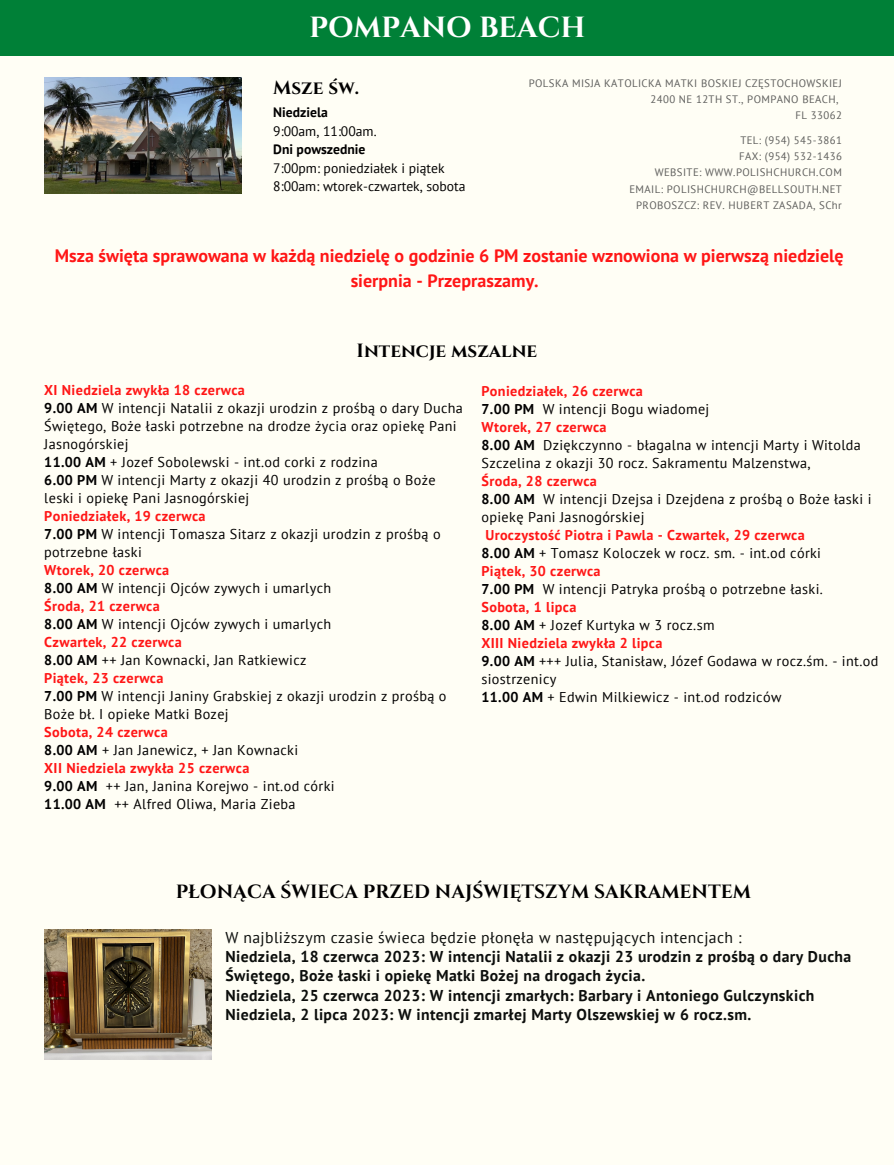
<style>
.page{position:relative;width:894px;height:1165px;background:#fff}
.page>*{position:absolute;margin:0;border:0;box-sizing:border-box;transform-origin:0 0}
.t1{font:700 29.1px "Cinzel";color:#fff}
.t2{font:700 19.05px "Cinzel";color:#000}
.t3{font:700 18px/24.8px "PT Sans";color:#ff1616;text-align:center}
.t4{font:700 15.75px/19px "PT Sans";letter-spacing:.025em;color:#0c0e0c}
.t5{font:15.75px "PT Sans";letter-spacing:.025em;color:#0c0e0c}
.t6{font:14.25px/18px "PT Sans";letter-spacing:.025em;color:#000}
.t7{font:700 14.25px "PT Sans";letter-spacing:.025em;color:#ff1616}
.t8{font:13.65px "PT Sans";color:#000}
.t9{font:700 13.65px "PT Sans";color:#000}
.t10{font:10.8px "PT Sans";letter-spacing:.04em;color:#5e5e5c}
.s1{font-weight:700}
</style>
<div class="page">
<div style="left:0;top:0;width:894px;height:1164px;background:#fffef5"></div>
<div style="left:0;top:0;width:894px;height:56px;background:#008037"></div>
<img style="left:44px;top:78px;width:197px;height:115px">
<img style="left:44px;top:929px;width:168px;height:130px">
<p class="t1" style="left:309px;top:8px;width:278px">POMPANO BEACH</p>
<p class="t2" style="left:273px;top:75px;width:87px">Msze św.</p>
<p class="t10" style="left:529px;top:76px;width:315px">POLSKA MISJA KATOLICKA MATKI BOSKIEJ CZĘSTOCHOWSKIEJ</p>
<p class="t10" style="left:650px;top:92px;width:190px">2400 NE 12TH ST., POMPANO BEACH,</p>
<p class="t9" style="left:273px;top:103px;width:56px">Niedziela</p>
<p class="t10" style="left:796px;top:108px;width:48px">FL 33062</p>
<p class="t8" style="left:273px;top:122px;width:105px">9:00am, 11:00am.</p>
<p class="t9" style="left:273px;top:140px;width:94px">Dni powszednie</p>
<p class="t8" style="left:273px;top:159px;width:173px">7:00pm: poniedziałek i piątek</p>
<p class="t8" style="left:273px;top:177px;width:194px">8:00am: wtorek-czwartek, sobota</p>
<p class="t10" style="left:740px;top:133px;width:103px">TEL: (954) 545-3861</p>
<p class="t10" style="left:739px;top:149px;width:104px">FAX: (954) 532-1436</p>
<p class="t10" style="left:655px;top:165px;width:189px">WEBSITE: WWW.POLISHCHURCH.COM</p>
<p class="t10" style="left:629px;top:181px;width:214px">EMAIL: POLISHCHURCH@BELLSOUTH.NET</p>
<p class="t10" style="left:636px;top:198px;width:207px">PROBOSZCZ: REV. HUBERT ZASADA, SChr</p>
<p class="t3" style="left:55px;top:243px;width:790px">Msza święta sprawowana w każdą niedzielę o godzinie 6 PM zostanie wznowiona w pierwszą niedzielę sierpnia - Przepraszamy.</p>
<p class="t2" style="left:357px;top:338px;width:182px">Intencje mszalne</p>
<p class="t7" style="left:44px;top:381px;width:202px">XI Niedziela zwykła 18 czerwca</p>
<p class="t6" style="left:44px;top:399px;width:420px"><span class="s1">9.00 AM</span> W intencji Natalii z okazji urodzin z prośbą o dary Ducha<br>Świętego, Boże łaski potrzebne na drodze życia oraz opiekę Pani<br>Jasnogórskiej</p>
<p class="t6" style="left:44px;top:453px;width:335px"><span class="s1">11.00 AM</span> + Jozef Sobolewski - int.od corki z rodzina</p>
<p class="t6" style="left:44px;top:471px;width:393px"><span class="s1">6.00 PM</span> W intencji Marty z okazji 40 urodzin z prośbą o Boże leski i opiekę Pani Jasnogórskiej</p>
<p class="t7" style="left:44px;top:507px;width:163px">Poniedziałek, 19 czerwca</p>
<p class="t6" style="left:44px;top:525px;width:398px"><span class="s1">7.00 PM</span> W intencji Tomasza Sitarz z okazji urodzin z prośbą o potrzebne łaski</p>
<p class="t7" style="left:44px;top:561px;width:127px">Wtorek, 20 czerwca</p>
<p class="t6" style="left:44px;top:579px;width:288px"><span class="s1">8.00 AM</span> W intencji Ojców zywych i umarlych</p>
<p class="t7" style="left:44px;top:596px;width:117px">Środa, 21 czerwca</p>
<p class="t6" style="left:44px;top:615px;width:288px"><span class="s1">8.00 AM</span> W intencji Ojców zywych i umarlych</p>
<p class="t7" style="left:44px;top:632px;width:139px">Czwartek, 22 czerwca</p>
<p class="t6" style="left:44px;top:651px;width:264px"><span class="s1">8.00 AM</span> ++ Jan Kownacki, Jan Ratkiewicz</p>
<p class="t7" style="left:44px;top:668px;width:121px">Piątek, 23 czerwca</p>
<p class="t6" style="left:44px;top:687px;width:404px"><span class="s1">7.00 PM</span> W intencji Janiny Grabskiej z okazji urodzin z prośbą o<br>Boże bł. I opieke Matki Bozej</p>
<p class="t7" style="left:44px;top:722px;width:125px">Sobota, 24 czerwca</p>
<p class="t6" style="left:44px;top:741px;width:255px"><span class="s1">8.00 AM</span> + Jan Janewicz, + Jan Kownacki</p>
<p class="t7" style="left:44px;top:758px;width:207px">XII Niedziela zwykła 25 czerwca</p>
<p class="t6" style="left:44px;top:777px;width:292px"><span class="s1">9.00 AM</span> ++ Jan, Janina Korejwo - int.od córki</p>
<p class="t6" style="left:44px;top:795px;width:253px"><span class="s1">11.00 AM</span> ++ Alfred Oliwa, Maria Zieba</p>
<p class="t7" style="left:481px;top:382px;width:163px">Poniedziałek, 26 czerwca</p>
<p class="t6" style="left:481px;top:400px;width:229px"><span class="s1">7.00 PM</span> W intencji Bogu wiadomej</p>
<p class="t7" style="left:481px;top:418px;width:127px">Wtorek, 27 czerwca</p>
<p class="t6" style="left:481px;top:436px;width:381px"><span class="s1">8.00 AM</span> Dziękczynno - błagalna w intencji Marty i Witolda<br>Szczelina z okazji 30 rocz. Sakramentu Malzenstwa,</p>
<p class="t7" style="left:481px;top:472px;width:117px">Środa, 28 czerwca</p>
<p class="t6" style="left:481px;top:490px;width:391px"><span class="s1">8.00 AM</span> W intencji Dzejsa i Dzejdena z prośbą o Boże łaski i opiekę Pani Jasnogórskiej</p>
<p class="t7" style="left:485px;top:526px;width:321px">Uroczystość Piotra i Pawla - Czwartek, 29 czerwca</p>
<p class="t6" style="left:481px;top:544px;width:341px"><span class="s1">8.00 AM</span> + Tomasz Koloczek w rocz. sm. - int.od córki</p>
<p class="t7" style="left:481px;top:562px;width:121px">Piątek, 30 czerwca</p>
<p class="t6" style="left:481px;top:580px;width:343px"><span class="s1">7.00 PM</span> W intencji Patryka prośbą o potrzebne łaski.</p>
<p class="t7" style="left:481px;top:598px;width:96px">Sobota, 1 lipca</p>
<p class="t6" style="left:481px;top:616px;width:235px"><span class="s1">8.00 AM</span> + Jozef Kurtyka w 3 rocz.sm</p>
<p class="t7" style="left:481px;top:634px;width:182px">XIII Niedziela zwykła 2 lipca</p>
<p class="t6" style="left:481px;top:652px;width:398px"><span class="s1">9.00 AM</span> +++ Julia, Stanisław, Józef Godawa w rocz.śm. - int.od siostrzenicy</p>
<p class="t6" style="left:481px;top:688px;width:301px"><span class="s1">11.00 AM</span> + Edwin Milkiewicz - int.od rodziców</p>
<p class="t2" style="left:176px;top:879px;width:577px">PŁONĄCA ŚWIECA PRZED NAJŚWIĘTSZYM SAKRAMENTEM</p>
<p class="t5" style="left:225px;top:927px;width:517px">W najbliższym czasie świeca będzie płonęła w następujących intencjach :</p>
<p class="t4" style="left:225px;top:946px;width:627px">Niedziela, 18 czerwca 2023: W intencji Natalii z okazji 23 urodzin z prośbą o dary Ducha<br>Świętego, Boże łaski i opiekę Matki Bożej na drogach życia.</p>
<p class="t4" style="left:225px;top:985px;width:590px">Niedziela, 25 czerwca 2023: W intencji zmarłych: Barbary i Antoniego Gulczynskich</p>
<p class="t4" style="left:225px;top:1004px;width:527px">Niedziela, 2 lipca 2023: W intencji zmarłej Marty Olszewskiej w 6 rocz.sm.</p>
</div>
